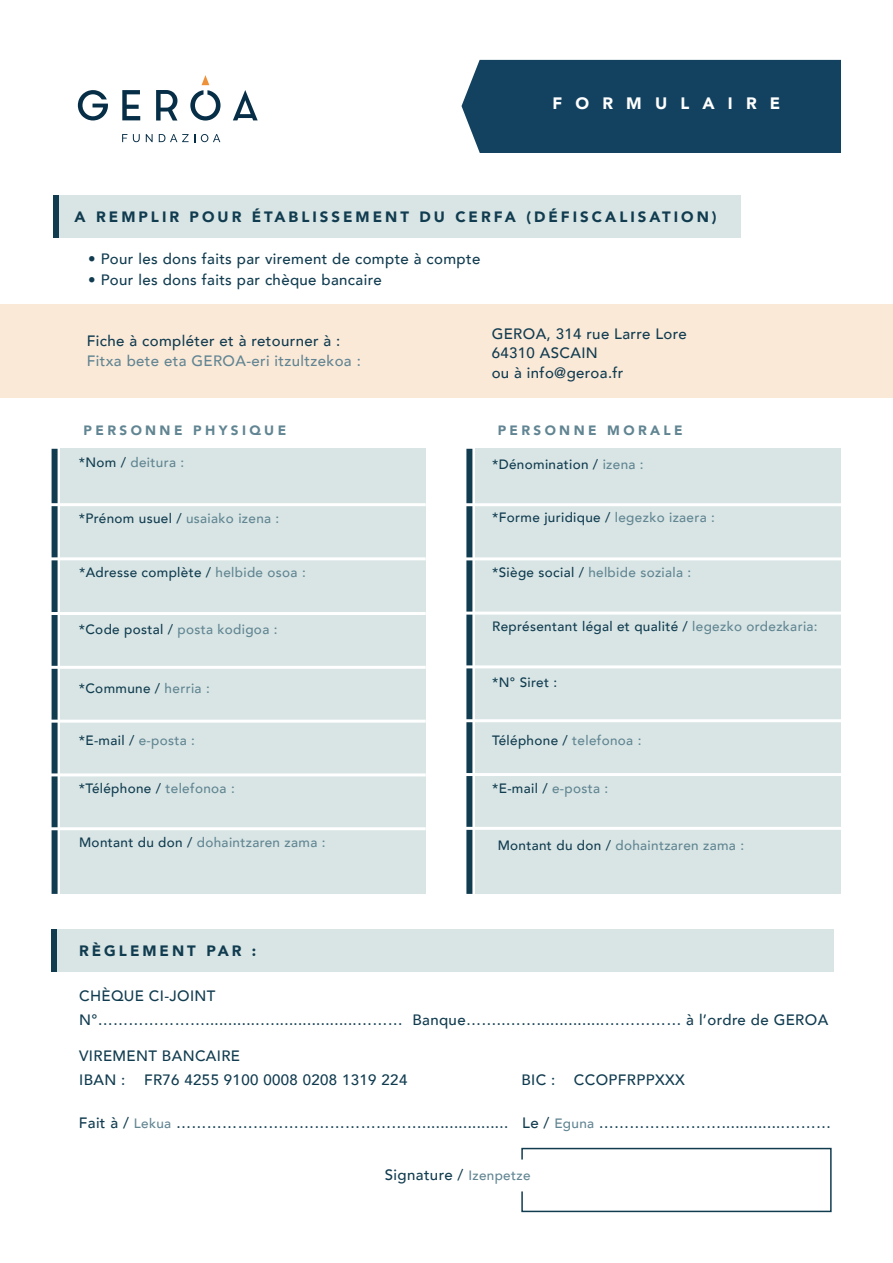
<style>
.page{position:relative;width:893px;height:1263px;background:#fff}
.page>*{position:absolute;margin:0;border:0;box-sizing:border-box;transform-origin:0 0}
.t1{font:900 16.5px "Avenir";letter-spacing:.8em;color:#fff}
.t2{font:500 15px/24px "Avenir";letter-spacing:.025em;color:#113c50}
.t3{font:900 15px "Avenir";letter-spacing:.2em;color:#113c50}
.t4{font:500 15px "Avenir";letter-spacing:.025em;color:#618592}
.t5{font:500 13.5px "Avenir";letter-spacing:.025em;color:#113c50}
.t6{font:500 13.5px "Avenir";letter-spacing:.025em;color:#618592}
.t7{font:900 13.5px "Avenir";letter-spacing:.25em;color:#618592}
.s1{color:#113c50}
.s2{color:#618592}
.s3{font-size:13.5px;color:#618592}
</style>
<div class="page">
<div style="left:0;top:305px;width:893px;height:93px;background:#fbe9d8"></div>
<div style="left:56px;top:195px;width:685px;height:43px;background:#d8e5e4"></div>
<div style="left:52px;top:449px;width:6px;height:445px;background:#113c50"></div>
<div style="left:466px;top:449px;width:6px;height:445px;background:#113c50"></div>
<div style="left:60px;top:449px;width:366px;height:445px;background:#d8e5e4"></div>
<div style="left:475px;top:449px;width:366px;height:445px;background:#d8e5e4"></div>
<svg style="left:122px;top:134px;width:5px;height:8px"></svg>
<svg style="left:133px;top:134px;width:7px;height:8px"></svg>
<svg style="left:146px;top:134px;width:7px;height:8px"></svg>
<svg style="left:159px;top:134px;width:36px;height:8px"></svg>
<svg style="left:201px;top:134px;width:19px;height:8px"></svg>
<svg style="left:78px;top:90px;width:30px;height:30px"></svg>
<svg style="left:122px;top:90px;width:18px;height:30px"></svg>
<svg style="left:156px;top:90px;width:21px;height:31px"></svg>
<svg style="left:233px;top:90px;width:25px;height:30px"></svg>
<svg style="left:190px;top:75px;width:31px;height:46px"></svg>
<hr style="left:40px;top:503px;width:386px;height:3px;background:#fff">
<hr style="left:40px;top:557px;width:386px;height:3px;background:#fff">
<hr style="left:40px;top:612px;width:386px;height:3px;background:#fff">
<hr style="left:40px;top:666px;width:386px;height:3px;background:#fff">
<hr style="left:40px;top:720px;width:386px;height:3px;background:#fff">
<hr style="left:40px;top:773px;width:386px;height:3px;background:#fff">
<hr style="left:459px;top:665px;width:383px;height:3px;background:#fff">
<hr style="left:459px;top:719px;width:383px;height:3px;background:#fff">
<hr style="left:40px;top:827px;width:386px;height:3px;background:#fff">
<hr style="left:459px;top:503px;width:383px;height:3px;background:#fff">
<hr style="left:459px;top:557px;width:383px;height:3px;background:#fff">
<hr style="left:459px;top:612px;width:383px;height:3px;background:#fff">
<hr style="left:459px;top:773px;width:383px;height:3px;background:#fff">
<hr style="left:459px;top:827px;width:383px;height:3px;background:#fff">
<div style="left:461px;top:60px;width:380px;height:93px;background:#124260"></div>
<div style="left:53px;top:195px;width:6px;height:43px;background:#113c50"></div>
<div style="left:55px;top:929px;width:779px;height:43px;background:#d8e5e4"></div>
<div style="left:51px;top:929px;width:6px;height:43px;background:#113c50"></div>
<svg style="left:521px;top:1147px;width:311px;height:66px"></svg>
<p class="t1" style="left:552px;top:89px;width:229px">FORMULAIRE</p>
<p class="t3" style="left:75px;top:203px;width:643px">A REMPLIR POUR ÉTABLISSEMENT DU CERFA (DÉFISCALISATION)</p>
<p class="t2" style="left:88px;top:246px;width:394px">• Pour les dons faits par virement de compte à compte</p>
<p class="t2" style="left:88px;top:267px;width:295px">• Pour les dons faits par chèque bancaire</p>
<p class="t2" style="left:87px;top:328px;width:255px">Fiche à compléter et à retourner à :</p>
<p class="t4" style="left:87px;top:348px;width:275px">Fitxa bete eta GEROA-eri itzultzekoa :</p>
<p class="t2" style="left:492px;top:323px;width:197px;line-height:19.5px">GEROA, 314 rue Larre Lore<br>64310 ASCAIN<br>ou à info@geroa.fr</p>
<p class="t7" style="left:84px;top:419px;width:204px">PERSONNE PHYSIQUE</p>
<p class="t7" style="left:498px;top:419px;width:186px">PERSONNE MORALE</p>
<p class="t6" style="left:79px;top:451px;width:107px"><span class="s1">*Nom /</span> deitura :</p>
<p class="t5" style="left:492px;top:452px;width:153px">*Dénomination / <span class="s2">izena :</span></p>
<p class="t5" style="left:79px;top:507px;width:202px">*Prénom usuel / <span class="s2">usaiako izena :</span></p>
<p class="t5" style="left:492px;top:506px;width:224px">*Forme juridique / <span class="s2">legezko izaera :</span></p>
<p class="t5" style="left:79px;top:560px;width:228px">*Adresse complète / <span class="s2">helbide osoa :</span></p>
<p class="t6" style="left:492px;top:560px;width:201px"><span class="s1">*Siège social /</span> helbide soziala :</p>
<p class="t6" style="left:79px;top:618px;width:200px"><span class="s1">*Code postal /</span> posta kodigoa :</p>
<p class="t5" style="left:492px;top:614px;width:327px">Représentant légal et qualité / <span class="s2">legezko ordezkaria:</span></p>
<p class="t5" style="left:79px;top:677px;width:132px">*Commune / <span class="s2">herria :</span></p>
<p class="t5" style="left:492px;top:670px;width:67px">*N° Siret :</p>
<p class="t5" style="left:79px;top:728px;width:118px">*E-mail / <span class="s2">e-posta :</span></p>
<p class="t5" style="left:79px;top:776px;width:157px">*Téléphone / <span class="s2">telefonoa :</span></p>
<p class="t5" style="left:492px;top:728px;width:151px">Téléphone / <span class="s2">telefonoa :</span></p>
<p class="t5" style="left:492px;top:776px;width:118px">*E-mail / <span class="s2">e-posta :</span></p>
<p class="t6" style="left:79px;top:830px;width:248px"><span class="s1">Montant du don /</span> dohaintzaren zama :</p>
<p class="t6" style="left:498px;top:834px;width:248px"><span class="s1">Montant du don /</span> dohaintzaren zama :</p>
<p class="t3" style="left:79px;top:938px;width:179px">RÈGLEMENT PAR :</p>
<p class="t2" style="left:79px;top:983px;width:751px">CHÈQUE CI-JOINT<br>N°…………………............…..................……… Banque……..……...............…………… à l’ordre de GEROA</p>
<p class="t2" style="left:79px;top:1043px;width:330px">VIREMENT BANCAIRE<br>IBAN : FR76 4255 9100 0008 0208 1319 224</p>
<p class="t2" style="left:521px;top:1067px;width:165px">BIC : CCOPFRPPXXX</p>
<p class="t2" style="left:79px;top:1110px;width:754px">Fait à / <span class="s3">Lekua</span> …………………………………………................... Le / <span class="s3">Eguna</span> ……………………..............………</p>
<p class="t2" style="left:385px;top:1162px;width:147px">Signature / <span class="s3">Izenpetze</span></p>
</div>
